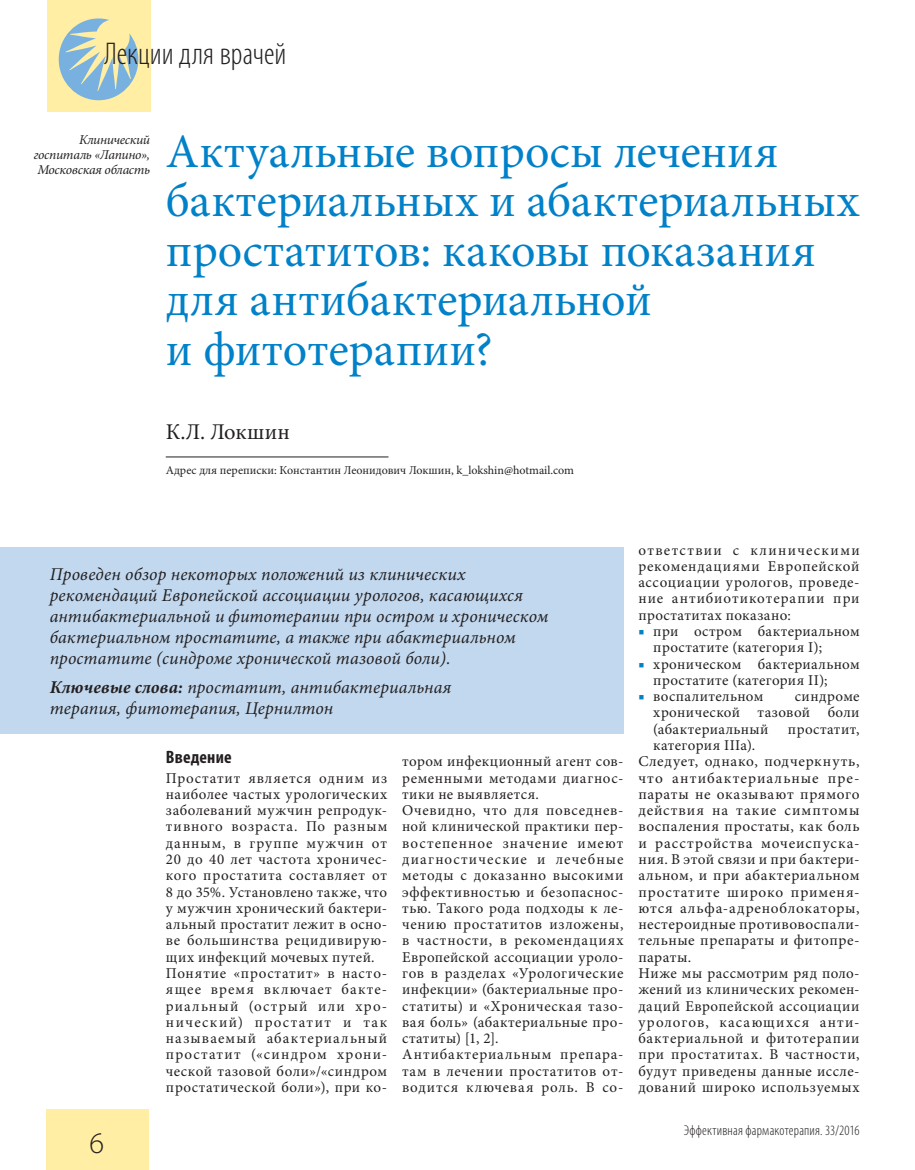
<style>
.page{position:relative;width:915px;height:1170px;background:#fff}
.page>*{position:absolute;margin:0;border:0;box-sizing:border-box;transform-origin:0 0}
.t1{font:48px/49.5px "Minion Pro";color:#0081c8}
.t2{font:300 condensed 31.5px "Myriad Pro";color:#231f20}
.t3{font:300 30px "Myriad Pro";color:#231f20}
.t4{font:22.5px "Minion Pro";letter-spacing:.01em;color:#231f20}
.t5{font:italic 18px/21px "Minion Pro";letter-spacing:.005em;color:#231f20}
.t6{font:700 condensed 18px "Myriad Pro";letter-spacing:.01em;color:#231f20}
.t7{font:15px/16.2px "Minion Pro";letter-spacing:.045em;color:#231f20}
.t8{font:15px "Minion Pro";letter-spacing:.025em;color:#231f20}
.t9{font:300 condensed 14.25px "Myriad Pro";letter-spacing:.015em;color:#231f20}
.t10{font:italic 13.5px/15px "Minion Pro";letter-spacing:-.02em;color:#231f20;text-align:justify}
.t11{font:12px "Minion Pro";color:#231f20}
.s1{font-weight:700}
.s2{color:#0081c8}
</style>
<div class="page">
<div style="left:47px;top:1108px;width:102px;height:61px;background:#ffeea3"></div>
<div style="left:47px;top:0;width:103px;height:112px;background:#ffeea3"></div>
<svg style="left:59px;top:18px;width:79px;height:82px"></svg>
<hr style="left:166px;top:456px;width:222px;height:1px;background:#231f20">
<div style="left:0;top:547px;width:623px;height:186px;background:#c1d8ef"></div>
<h2 class="t2" style="left:104px;top:35px;width:183px">Лекции для врачей</h2>
<p class="t10" style="left:34px;top:132px;width:118px;text-indent:45px">Клинический госпиталь «Лапино», Московская область</p>
<h1 class="t1" style="left:166px;top:127px;width:695px">Актуальные вопросы лечения бактериальных и абактериальных простатитов: каковы показания для антибактериальной<br>и фитотерапии?</h1>
<h3 class="t4" style="left:166px;top:417px;width:126px">К.Л. Локшин</h3>
<p class="t11" style="left:166px;top:462px;width:409px">Адрес для переписки: Константин Леонидович Локшин, k_lokshin@hotmail.com</p>
<p class="t5" style="left:50px;top:563px;width:500px">Проведен обзор некоторых положений из клинических рекомендаций Европейской ассоциации урологов, касающихся антибактериальной и фитотерапии при остром и хроническом бактериальном простатите, а также при абактериальном простатите (синдроме хронической тазовой боли).</p>
<p class="t5" style="left:50px;top:676px;width:403px"><span class="s1">Ключевые слова:</span> простатит, антибактериальная терапия, фитотерапия, Цернилтон</p>
<h3 class="t3" style="left:89px;top:1125px;width:16px">6</h3>
<p class="t6" style="left:166px;top:746px;width:67px">Введение</p>
<p class="t7" style="left:166px;top:769px;width:223px">Простатит является одним из наиболее частых урологических заболеваний мужчин репродук&shy;тивного возраста. По разным данным, в группе мужчин от<br>20 до 40 лет частота хроничес&shy;кого простатита составляет от<br>8 до 35%. Установлено также, что у мужчин хронический бактери&shy;альный простатит лежит в осно&shy;ве большинства рецидивирую&shy;щих инфекций мочевых путей.<br>Понятие «простатит» в насто&shy;ящее время включает бакте&shy;риальный (острый или хро&shy;нический) простатит и так называемый абактериальный простатит («синдром хрони&shy;ческой тазовой боли»/«синдром простатической боли»), при ко-</p>
<p class="t7" style="left:402px;top:753px;width:223px">тором инфекционный агент сов&shy;ременными методами диагнос&shy;тики не выявляется.<br>Очевидно, что для повседнев&shy;ной клинической практики пер&shy;востепенное значение имеют диагностические и лечебные методы с доказанно высокими эффективностью и безопаснос&shy;тью. Такого рода подходы к ле&shy;чению простатитов изложены, в частности, в рекомендациях<br>Европейской ассоциации уроло&shy;гов в разделах «Урологические инфекции» (бактериальные про&shy;статиты) и «Хроническая тазо&shy;вая боль» (абактериальные про&shy;статиты) [1, 2].<br>Антибактериальным препара&shy;там в лечении простатитов от&shy;водится ключевая роль. В со-</p>
<p class="t7" style="left:638px;top:541px;width:223px;text-align:justify">ответствии с клиническими рекомендациями Европейской ассоциации урологов, проведе&shy;ние антибиотикотерапии при простатитах показано:</p>
<p class="t7" style="left:653px;top:623px;width:208px;text-indent:-15px"><span class="s2">■</span> при остром бактериальном простатите (категория I);</p>
<p class="t7" style="left:653px;top:655px;width:208px;text-indent:-15px"><span class="s2">■</span> хроническом бактериальном простатите (категория II);</p>
<p class="t8" style="left:638px;top:686px;width:126px"><span class="s2">■</span> воспалительном</p>
<p class="t7" style="left:653px;top:688px;width:208px;text-align:justify;text-indent:141px">синдроме хронической тазовой боли (абактериальный</p>
<p class="t7" style="left:787px;top:720px;width:73px">простатит,</p>
<p class="t7" style="left:638px;top:737px;width:223px;text-indent:15px">категория IIIa).<br>Следует, однако, подчеркнуть, что антибактериальные пре&shy;параты не оказывают прямого действия на такие симптомы воспаления простаты, как боль и расстройства мочеиспуска&shy;ния. В этой связи и при бактери&shy;альном, и при абактериальном простатите широко применя&shy;ются альфа-адреноблокаторы, нестероидные противовоспали&shy;тельные препараты и фитопре&shy;параты.<br>Ниже мы рассмотрим ряд поло&shy;жений из клинических рекомен&shy;даций Европейской ассоциации урологов, касающихся анти&shy;бактериальной и фитотерапии при простатитах. В частности, будут приведены данные иссле&shy;дований широко используемых</p>
<p class="t9" style="left:683px;top:1121px;width:177px">Эффективная фармакотерапия. 33/2016</p>
</div>
